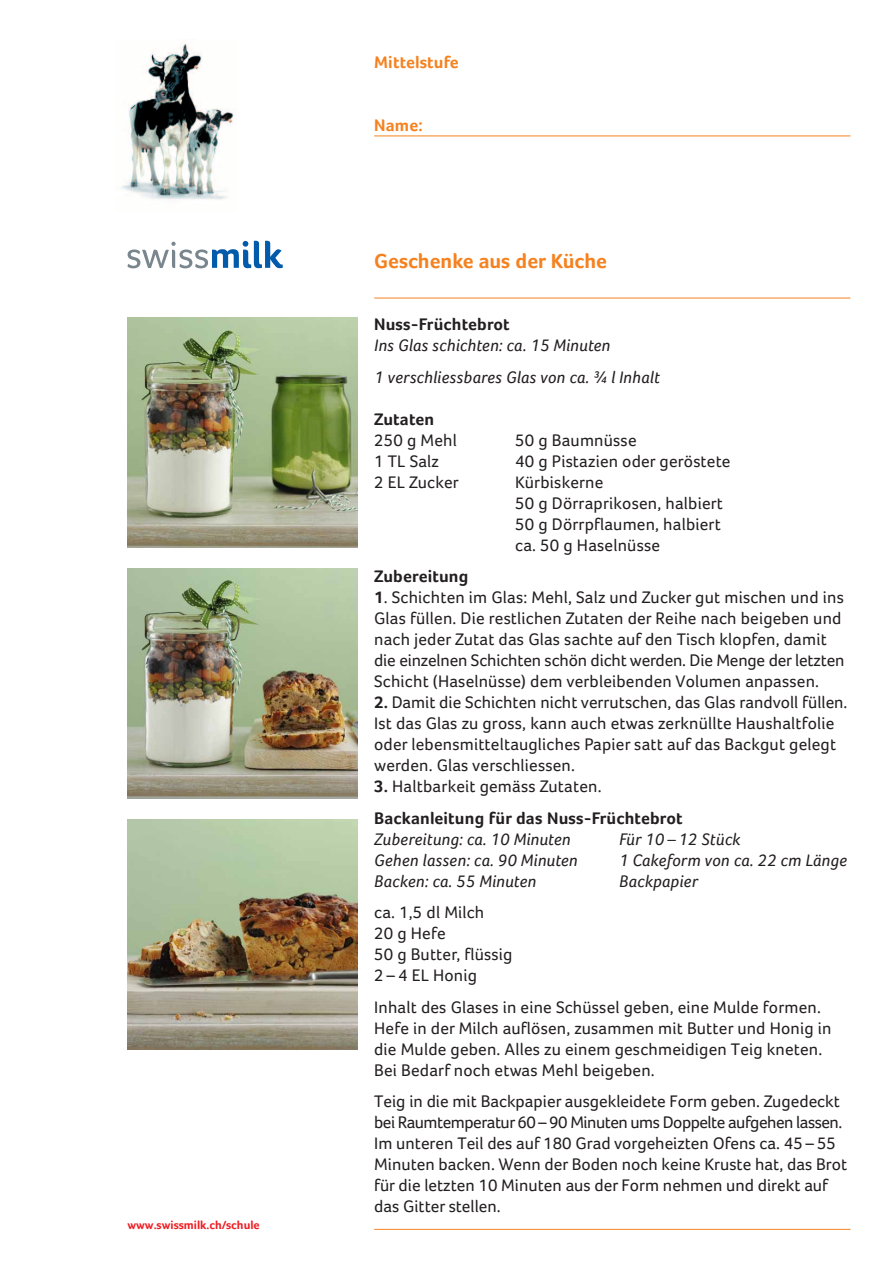
<style>
.page{position:relative;width:893px;height:1263px;background:#fff}
.page>*{position:absolute;margin:0;border:0;box-sizing:border-box;transform-origin:0 0}
.t1{font:700 21px "Foco";color:#f58220}
.t2{font:17.25px/21px "Foco";letter-spacing:.01em;color:#231f20}
.t3{font:italic 17.25px/21px "Foco";letter-spacing:.01em;color:#231f20}
.t4{font:700 17.25px/31.5px "Foco";letter-spacing:.01em;color:#231f20}
.t5{font:700 17.25px "Foco";letter-spacing:.01em;color:#f58220}
.t6{font:700 12px "Foco";color:#ee1d23}
.s1{font-weight:700}
.s2{font-weight:400}
</style>
<div class="page">
<svg style="left:127px;top:241px;width:156px;height:27px"></svg>
<img style="left:121px;top:43px;width:113px;height:157px">
<hr style="left:374px;top:1229px;width:476px;height:1px;background:#f58220">
<hr style="left:374px;top:298px;width:476px;height:1px;background:#f58220">
<hr style="left:374px;top:136px;width:476px;height:1px;background:#f58220">
<img style="left:128px;top:318px;width:229px;height:229px">
<img style="left:128px;top:569px;width:229px;height:229px">
<img style="left:128px;top:820px;width:229px;height:229px">
<p class="t6" style="left:128px;top:1218px;width:134px">www.swissmilk.ch/schule</p>
<p class="t5" style="left:374px;top:52px;width:86px">Mittelstufe</p>
<p class="t5" style="left:374px;top:115px;width:50px">Name:</p>
<p class="t1" style="left:374px;top:248px;width:234px">Geschenke aus der Küche</p>
<p class="t4" style="left:374px;top:308px;width:137px">Nuss-Früchtebrot</p>
<p class="t3" style="left:374px;top:329px;width:287px;line-height:31.5px">Ins Glas schichten: ca. 15 Minuten<br>1 verschliessbares Glas von ca. ¾ l Inhalt</p>
<p class="t4" style="left:374px;top:403px;width:61px">Zutaten</p>
<p class="t2" style="left:374px;top:429px;width:86px">250 g Mehl<br>1 TL Salz<br>2 EL Zucker</p>
<p class="t2" style="left:515px;top:429px;width:217px">50 g Baumnüsse<br>40 g Pistazien oder geröstete<br>Kürbiskerne<br>50 g Dörraprikosen, halbiert<br>50 g Dörrpflaumen, halbiert ca. 50 g Haselnüsse</p>
<p class="t4" style="left:374px;top:560px;width:96px">Zubereitung</p>
<p class="t2" style="left:374px;top:587px;width:472px"><span class="s1">1</span>. Schichten im Glas: Mehl, Salz und Zucker gut mischen und ins Glas füllen. Die restlichen Zutaten der Reihe nach beigeben und nach jeder Zutat das Glas sachte auf den Tisch klopfen, damit die einzelnen Schichten schön dicht werden. Die Menge der letzten Schicht (Haselnüsse) dem verbleibenden Volumen anpassen.</p>
<p class="t2" style="left:374px;top:692px;width:475px"><span class="s1">2.</span> Damit die Schichten nicht verrutschen, das Glas randvoll füllen.<br>Ist das Glas zu gross, kann auch etwas zerknüllte Haushaltfolie oder lebensmitteltaugliches Papier satt auf das Backgut gelegt werden. Glas verschliessen.</p>
<p class="t4" style="left:374px;top:770px;width:310px">3. <span class="s2">Haltbarkeit gemäss Zutaten.<br></span>Backanleitung für das Nuss-Früchtebrot</p>
<p class="t3" style="left:374px;top:828px;width:205px">Zubereitung: ca. 10 Minuten<br>Gehen lassen: ca. 90 Minuten<br>Backen: ca. 55 Minuten</p>
<p class="t2" style="left:374px;top:902px;width:140px">ca. 1,5 dl Milch<br>20 g Hefe<br>50 g Butter, flüssig<br>2 – 4 EL Honig</p>
<p class="t2" style="left:374px;top:996px;width:459px">Inhalt des Glases in eine Schüssel geben, eine Mulde formen.<br>Hefe in der Milch auflösen, zusammen mit Butter und Honig in die Mulde geben. Alles zu einem geschmeidigen Teig kneten.<br>Bei Bedarf noch etwas Mehl beigeben.</p>
<p class="t2" style="left:374px;top:1090px;width:474px">Teig in die mit Backpapier ausgekleidete Form geben. Zugedeckt bei Raumtemperatur 60 – 90 Minuten ums Doppelte aufgehen lassen.<br>Im unteren Teil des auf 180 Grad vorgeheizten Ofens ca. 45 – 55<br>Minuten backen. Wenn der Boden noch keine Kruste hat, das Brot für die letzten 10 Minuten aus der Form nehmen und direkt auf das Gitter stellen.</p>
<p class="t3" style="left:619px;top:828px;width:230px">Für 10 – 12 Stück<br>1 Cakeform von ca. 22 cm Länge<br>Backpapier</p>
</div>
